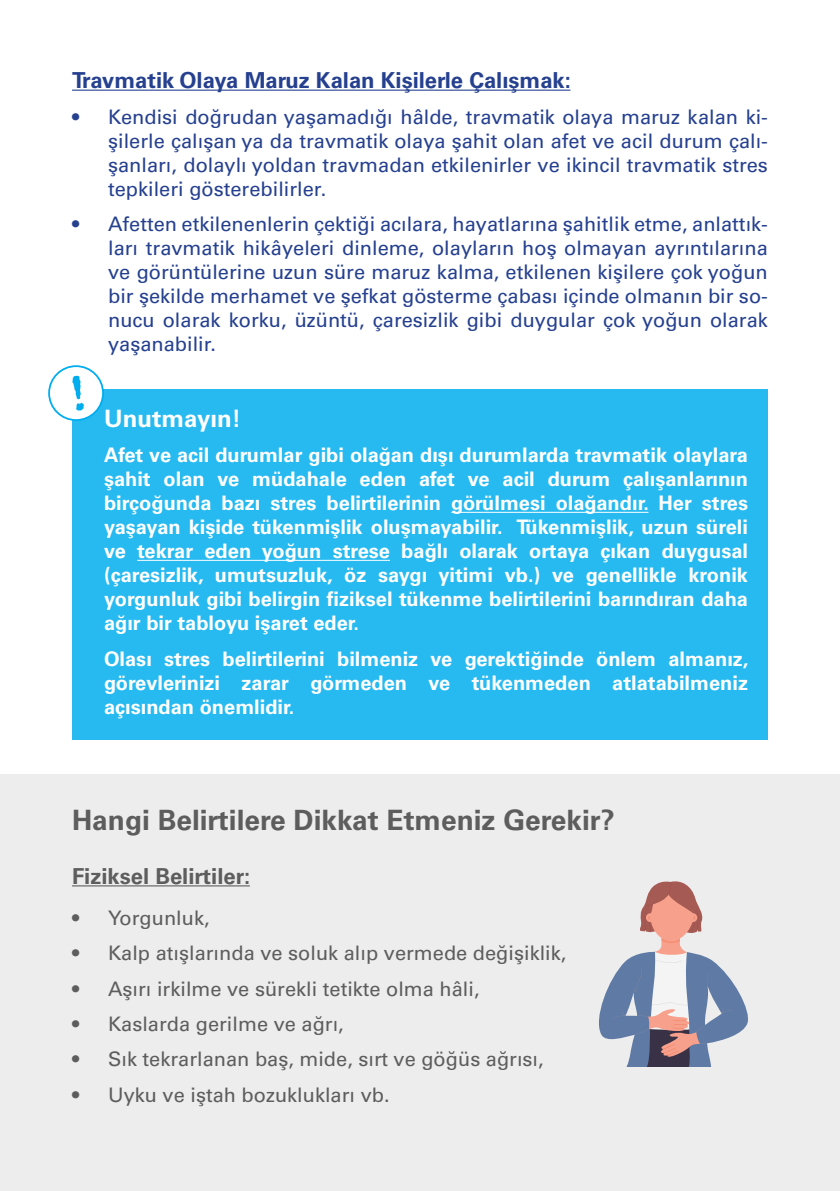
<style>
.page{position:relative;width:840px;height:1191px;background:#fff}
.page>*{position:absolute;margin:0;border:0;box-sizing:border-box;transform-origin:0 0}
.t1{font:700 28px "Univers LT Pro 65";color:#5d5d5d}
.t2{font:700 24px "Univers LT Pro 65";color:#fff}
.t3{font:700 22px "Univers LT Pro 65";color:#25408f}
.t4{font:700 22px "Univers LT Pro 65";color:#5d5d5d}
.t5{font:700 20px/24px "Univers LT Pro 65";color:#fff;text-align:justify}
.t6{font:20px/24px "Univers LT Pro 55 Roman";color:#25408f;text-align:justify}
.t7{font:20px "Univers LT Pro 55 Roman";color:#5d5d5d}
</style>
<div class="page">
<div style="left:0;top:774px;width:839px;height:417px;background:#ededed"></div>
<div style="left:72px;top:389px;width:695px;height:350px;background:#27baf1"></div>
<hr style="left:72px;top:90px;width:498px;height:1px;background:#25408f">
<hr style="left:451px;top:512px;width:197px;height:1px;background:#fff">
<hr style="left:137px;top:560px;width:253px;height:1px;background:#fff">
<hr style="left:72px;top:885px;width:178px;height:1px;background:#5d5d5d">
<div style="left:49px;top:366px;width:54px;height:54px;background:#fff;border-radius:50%"></div>
<div style="left:48px;top:365px;width:56px;height:56px;border:2px solid #00aeef;border-radius:50%"></div>
<svg style="left:599px;top:881px;width:149px;height:186px"></svg>
<p class="t3" style="left:72px;top:67px;width:500px">Travmatik Olaya Maruz Kalan Kişilerle Çalışmak:</p>
<p class="t6" style="left:108px;top:105px;width:661px;text-indent:-36px">• Kendisi doğrudan yaşamadığı hâlde, travmatik olaya maruz kalan ki&shy;şilerle çalışan ya da travmatik olaya şahit olan afet ve acil durum çalı&shy;şanları, dolaylı yoldan travmadan etkilenirler ve ikincil travmatik stres tepkileri gösterebilirler.</p>
<p class="t6" style="left:108px;top:212px;width:661px;text-indent:-36px">• Afetten etkilenenlerin çektiği acılara, hayatlarına şahitlik etme, anlattık&shy;ları travmatik hikâyeleri dinleme, olayların hoş olmayan ayrıntılarına ve görüntülerine uzun süre maruz kalma, etkilenen kişilere çok yoğun bir şekilde merhamet ve şefkat gösterme çabası içinde olmanın bir so&shy;nucu olarak korku, üzüntü, çaresizlik gibi duygular çok yoğun olarak yaşanabilir.</p>
<p class="t2" style="left:104px;top:404px;width:138px">Unutmayın!</p>
<p class="t5" style="left:104px;top:443px;width:645px">Afet ve acil durumlar gibi olağan dışı durumlarda travmatik olaylara şahit olan ve müdahale eden afet ve acil durum çalışanlarının birçoğunda bazı stres belirtilerinin görülmesi olağandır. Her stres yaşayan kişide tükenmişlik oluşmayabilir. Tükenmişlik, uzun süreli ve tekrar eden yoğun strese bağlı olarak ortaya çıkan duygusal (çaresizlik, umutsuzluk, öz saygı yitimi vb.) ve genellikle kronik yorgunluk gibi belirgin fiziksel tükenme belirtilerini barındıran daha ağır bir tabloyu işaret eder.</p>
<p class="t5" style="left:104px;top:646px;width:645px">Olası stres belirtilerini bilmeniz ve gerektiğinde önlem almanız, görevlerinizi zarar görmeden ve tükenmeden atlatabilmeniz açısından önemlidir.</p>
<h1 class="t1" style="left:72px;top:803px;width:544px">Hangi Belirtilere Dikkat Etmeniz Gerekir?</h1>
<p class="t4" style="left:72px;top:863px;width:180px">Fiziksel Belirtiler:</p>
<p class="t7" style="left:72px;top:906px;width:139px">• Yorgunluk,</p>
<p class="t7" style="left:72px;top:941px;width:495px">• Kalp atışlarında ve soluk alıp vermede değişiklik,</p>
<p class="t7" style="left:72px;top:976px;width:409px">• Aşırı irkilme ve sürekli tetikte olma hâli,</p>
<p class="t7" style="left:72px;top:1012px;width:273px">• Kaslarda gerilme ve ağrı,</p>
<p class="t7" style="left:72px;top:1047px;width:473px">• Sık tekrarlanan baş, mide, sırt ve göğüs ağrısı,</p>
<p class="t7" style="left:72px;top:1082px;width:319px">• Uyku ve iştah bozuklukları vb.</p>
</div>
